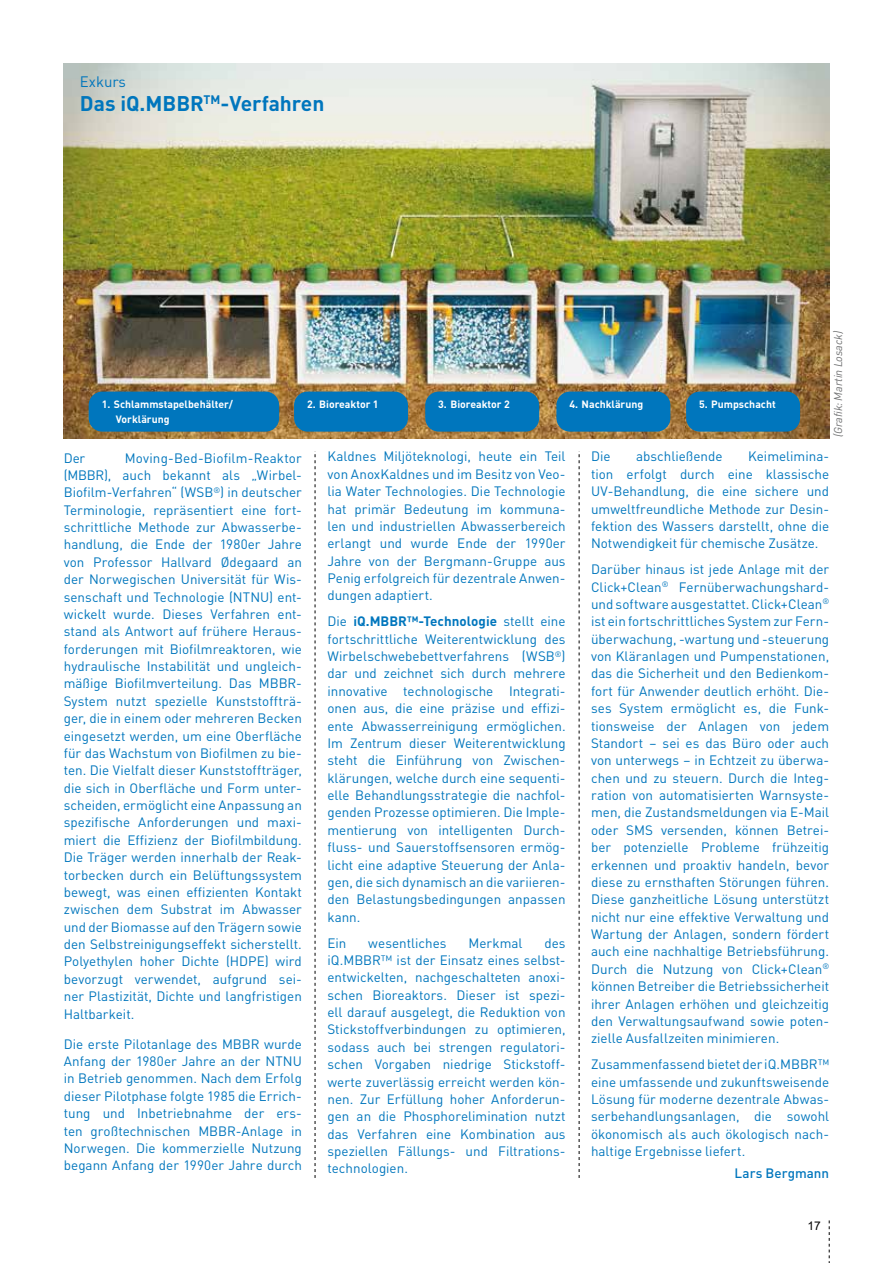
<style>
.page{position:relative;width:893px;height:1263px;background:#fff}
.page>*{position:absolute;margin:0;border:0;box-sizing:border-box;transform-origin:0 0}
.t1{font:700 21px "DINOT";color:#0076bd}
.t2{font:15px "DINOT";color:#0076bd}
.t3{font:13.5px/17.4px "DINOT";color:#0076bd;text-align:justify}
.t4{font:500 13.5px "DINOT";color:#0076bd}
.t5{font:12px "Arial";color:#000}
.t6{font:italic 11.25px "DINOT";letter-spacing:-.01em;color:#707172}
.t7{font:700 10.5px/15px "DINOT";color:#fff}
.s1{font-weight:700}
</style>
<div class="page">
<svg style="left:829px;top:1220px;width:1px;height:43px"></svg>
<svg style="left:315px;top:451px;width:1px;height:727px"></svg>
<svg style="left:579px;top:451px;width:1px;height:727px"></svg>
<img style="left:64px;top:64px;width:765px;height:374px">
<div style="left:89px;top:392px;width:190px;height:40px;background:#0076bd;border-radius:14px"></div>
<div style="left:425px;top:392px;width:114px;height:40px;background:#0076bd;border-radius:14px"></div>
<div style="left:556px;top:392px;width:114px;height:40px;background:#0076bd;border-radius:14px"></div>
<div style="left:686px;top:392px;width:114px;height:40px;background:#0076bd;border-radius:14px"></div>
<div style="left:294px;top:392px;width:114px;height:40px;background:#0076bd;border-radius:14px"></div>
<p class="t2" style="left:80px;top:70px;width:48px">Exkurs</p>
<h1 class="t1" style="left:80px;top:87px;width:246px">Das iQ.MBBR<sup>TM</sup>-Verfahren</h1>
<p class="t7" style="left:116px;top:396px;width:119px;text-indent:-14px">1. Schlammstapelbehälter/<br>Vorklärung</p>
<p class="t7" style="left:307px;top:396px;width:73px">2. Bioreaktor 1</p>
<p class="t7" style="left:438px;top:396px;width:73px">3. Bioreaktor 2</p>
<p class="t7" style="left:569px;top:396px;width:75px">4. Nachklärung</p>
<p class="t7" style="left:699px;top:396px;width:78px">5. Pumpschacht</p>
<p class="t6" style="left:830px;top:437px;width:107px;rotate:-90deg">(Grafik: Martin Losack)</p>
<p class="t3" style="left:64px;top:448px;width:240px;text-indent:61px">Moving-Bed-Biofilm-Reaktor (MBBR), auch bekannt als „Wirbel-Biofilm-Verfahren“ (WSB<sup>®</sup>) in deutscher Terminologie, repräsentiert eine fort&shy;schrittliche Methode zur Abwasserbe&shy;handlung, die Ende der 1980er Jahre von Professor Hallvard Ødegaard an der Norwegischen Universität für Wis&shy;senschaft und Technologie (NTNU) ent&shy;wickelt wurde. Dieses Verfahren ent&shy;stand als Antwort auf frühere Heraus&shy;forderungen mit Biofilmreaktoren, wie hydraulische Instabilität und ungleich&shy;mäßige Biofilmverteilung. Das MBBR-System nutzt spezielle Kunststoffträ&shy;ger, die in einem oder mehreren Becken eingesetzt werden, um eine Oberfläche für das Wachstum von Biofilmen zu bie&shy;ten. Die Vielfalt dieser Kunststoffträger, die sich in Oberfläche und Form unter&shy;scheiden, ermöglicht eine Anpassung an spezifische Anforderungen und maxi&shy;miert die Effizienz der Biofilmbildung.<br>Die Träger werden innerhalb der Reak&shy;torbecken durch ein Belüftungssystem bewegt, was einen effizienten Kontakt zwischen dem Substrat im Abwasser und der Biomasse auf den Trägern sowie den Selbstreinigungseffekt sicherstellt.<br>Polyethylen hoher Dichte (HDPE) wird bevorzugt verwendet, aufgrund sei&shy;ner Plastizität, Dichte und langfristigen Haltbarkeit.</p>
<p class="t3" style="left:64px;top:1034px;width:240px">Die erste Pilotanlage des MBBR wurde Anfang der 1980er Jahre an der NTNU in Betrieb genommen. Nach dem Erfolg dieser Pilotphase folgte 1985 die Errich&shy;tung und Inbetriebnahme der ers&shy;ten großtechnischen MBBR-Anlage in Norwegen. Die kommerzielle Nutzung begann Anfang der 1990er Jahre durch</p>
<p class="t3" style="left:64px;top:448px;width:23px">Der</p>
<p class="t3" style="left:327px;top:447px;width:240px">Kaldnes Miljöteknologi, heute ein Teil von AnoxKaldnes und im Besitz von Veo&shy;lia Water Technologies. Die Technologie hat primär Bedeutung im kommuna&shy;len und industriellen Abwasserbereich erlangt und wurde Ende der 1990er Jahre von der Bergmann-Gruppe aus Penig erfolgreich für dezentrale Anwen&shy;dungen adaptiert.</p>
<p class="t3" style="left:327px;top:612px;width:240px">Die <span class="s1">iQ.MBBR™-Technologie</span> stellt eine fortschrittliche Weiterentwicklung des Wirbelschwebebettverfahrens (WSB<sup>®</sup>) dar und zeichnet sich durch mehrere innovative technologische Integrati&shy;onen aus, die eine präzise und effizi&shy;ente Abwasserreinigung ermöglichen.<br>Im Zentrum dieser Weiterentwicklung steht die Einführung von Zwischen&shy;klärungen, welche durch eine sequenti&shy;elle Behandlungsstrategie die nachfol&shy;genden Prozesse optimieren. Die Imple&shy;mentierung von intelligenten Durch&shy;fluss- und Sauerstoffsensoren ermög&shy;licht eine adaptive Steuerung der Anla&shy;gen, die sich dynamisch an die variieren&shy;den Belastungsbedingungen anpassen kann.</p>
<p class="t3" style="left:327px;top:933px;width:20px">Ein</p>
<p class="t3" style="left:368px;top:933px;width:80px">wesentliches</p>
<p class="t3" style="left:468px;top:933px;width:56px">Merkmal</p>
<p class="t3" style="left:327px;top:933px;width:240px;text-indent:217px">des iQ.MBBR™ ist der Einsatz eines selbst&shy;entwickelten, nachgeschalteten anoxi&shy;schen Bioreaktors. Dieser ist spezi&shy;ell darauf ausgelegt, die Reduktion von Stickstoffverbindungen zu optimieren, sodass auch bei strengen regulatori&shy;schen Vorgaben niedrige Stickstoff&shy;werte zuverlässig erreicht werden kön&shy;nen. Zur Erfüllung hoher Anforderun&shy;gen an die Phosphorelimination nutzt das Verfahren eine Kombination aus speziellen Fällungs- und Filtrations&shy;technologien.</p>
<p class="t3" style="left:591px;top:447px;width:21px">Die</p>
<p class="t3" style="left:636px;top:447px;width:88px">abschließende</p>
<p class="t3" style="left:591px;top:447px;width:240px;text-indent:157px">Keimelimina&shy;tion erfolgt durch eine klassische UV-Behandlung, die eine sichere und umweltfreundliche Methode zur Desin&shy;fektion des Wassers darstellt, ohne die Notwendigkeit für chemische Zusätze.</p>
<p class="t3" style="left:591px;top:560px;width:240px">Darüber hinaus ist jede Anlage mit der Click+Clean<sup>®</sup> Fernüberwachungshard&shy;und software ausgestattet. Click+Clean<sup>® </sup>ist ein fortschrittliches System zur Fern&shy;überwachung, -wartung und -steuerung von Kläranlagen und Pumpenstationen, das die Sicherheit und den Bedienkom&shy;fort für Anwender deutlich erhöht. Die&shy;ses System ermöglicht es, die Funk&shy;tionsweise der Anlagen von jedem Standort – sei es das Büro oder auch von unterwegs – in Echtzeit zu überwa&shy;chen und zu steuern. Durch die Integ&shy;ration von automatisierten Warnsyste&shy;men, die Zustandsmeldungen via E-Mail oder SMS versenden, können Betrei&shy;ber potenzielle Probleme frühzeitig erkennen und proaktiv handeln, bevor diese zu ernsthaften Störungen führen.<br>Diese ganzheitliche Lösung unterstützt nicht nur eine effektive Verwaltung und Wartung der Anlagen, sondern fördert auch eine nachhaltige Betriebsführung.<br>Durch die Nutzung von Click+Clean<sup>® </sup>können Betreiber die Betriebssicherheit ihrer Anlagen erhöhen und gleichzeitig den Verwaltungsaufwand sowie poten&shy;zielle Ausfallzeiten minimieren.</p>
<p class="t3" style="left:591px;top:1055px;width:240px">Zusammenfassend bietet der iQ.MBBR™ eine umfassende und zukunftsweisende Lösung für moderne dezentrale Abwas&shy;serbehandlungsanlagen, die sowohl ökonomisch als auch ökologisch nach&shy;haltige Ergebnisse liefert.</p>
<p class="t4" style="left:735px;top:1162px;width:96px">Lars Bergmann</p>
<p class="t5" style="left:807px;top:1217px;width:15px">17</p>
</div>
